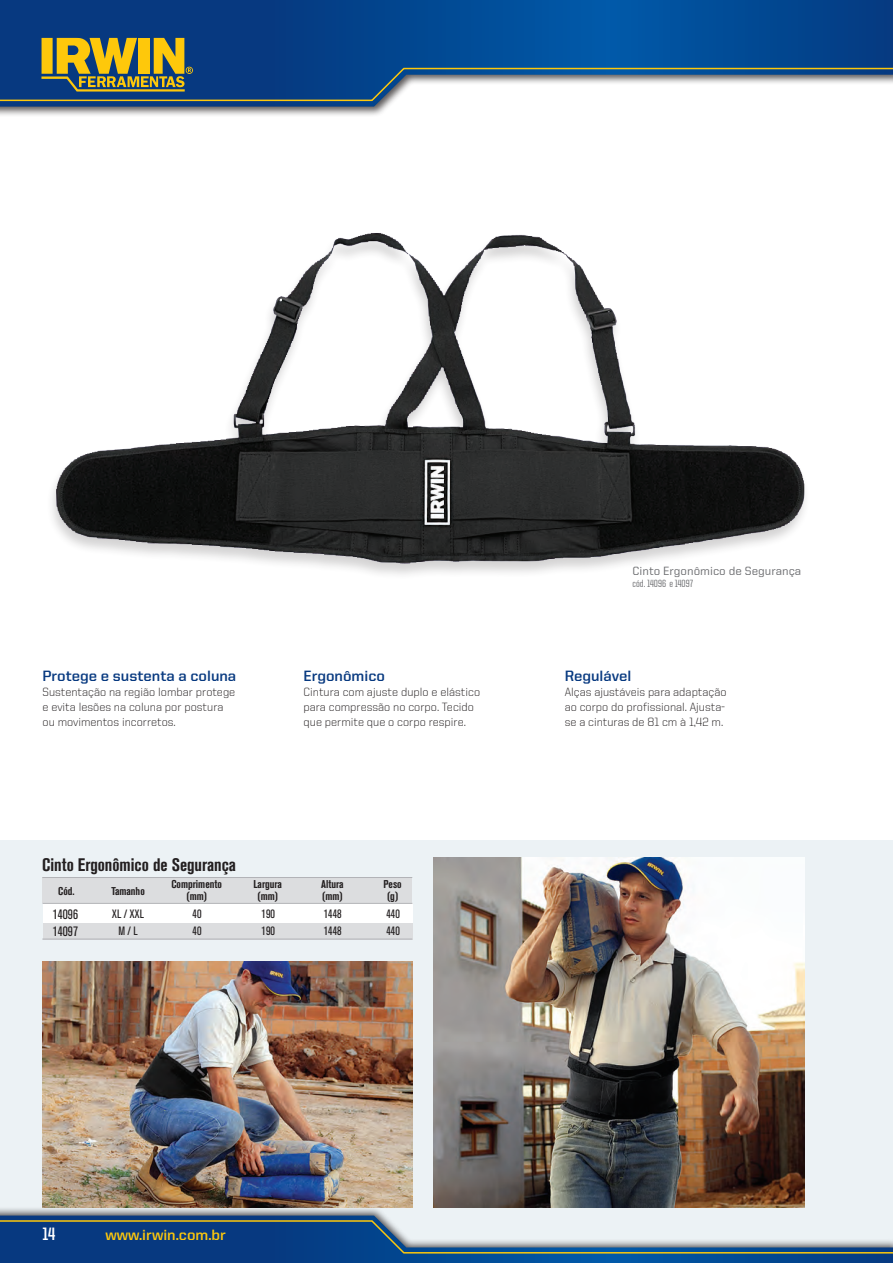
<style>
.page{position:relative;width:893px;height:1263px;background:#fff}
.page>*{position:absolute;margin:0;border:0;box-sizing:border-box;transform-origin:0 0}
.nome_produto_tabela{font:700 condensed 18px "Akzidenz Grotesk BE";color:#231f20}
.t1{font:700 18px "United Sans Cond";color:#fff}
.titulo_carac{font:700 15px "United Sans Reg";color:#073980}
.t2{font:700 15px "United Sans Reg";color:#fec80b}
.codigos_tabela{font:condensed 13.5px "Akzidenz Grotesk BE";color:#231f20}
.texto_carac{font:300 12px/15px "United Sans Reg";color:#231f20}
.numeros_tabela{font:condensed 12px "Akzidenz Grotesk BE";color:#231f20}
.base_carac_esquerda{font:500 12px "United Sans Reg";color:#6c6d70}
.titulos_tabela{font:700 condensed 11.25px "Akzidenz Grotesk BE";color:#231f20}
.base_carac_esquerda-2{font:500 10.5px "United Sans Cond";color:#6c6d70}
</style>
<div class="page">
<div style="left:0;top:841px;width:893px;height:422px;background:#ecf2f5"></div>
<div style="left:0;top:1206px;width:893px;height:57px;background:#231f20;opacity:.75"></div>
<svg style="left:0;top:1215px;width:893px;height:48px"></svg>
<div style="left:0;top:0;width:893px;height:117px;background:#231f20;opacity:.75"></div>
<svg style="left:0;top:0;width:893px;height:107px;background:#30639e"></svg>
<hr style="left:0;top:100px;width:372px;height:1px;background:#fec80b">
<hr style="left:404px;top:68px;width:489px;height:1px;background:#fec80b">
<svg style="left:370px;top:66px;width:36px;height:37px"></svg>
<svg style="left:41px;top:38px;width:152px;height:54px;background:#948a3c"></svg>
<div style="left:43px;top:923px;width:369px;height:16px;background:#dcdddf"></div>
<div style="left:42px;top:877px;width:370px;height:26px;background:#dcdddf"></div>
<div style="left:43px;top:904px;width:369px;height:19px;background:#fff"></div>
<hr style="left:42px;top:877px;width:370px;height:1px;background:#b2b3b7">
<hr style="left:43px;top:903px;width:369px;height:1px;background:#b2b3b7">
<hr style="left:42px;top:939px;width:370px;height:1px;background:#b2b3b7">
<img style="left:52px;top:233px;width:753px;height:342px">
<img style="left:434px;top:858px;width:370px;height:350px">
<img style="left:43px;top:961px;width:369px;height:247px">
<p class="base_carac_esquerda" style="left:632px;top:564px;width:170px">Cinto Ergonômico de Segurança</p>
<p class="base_carac_esquerda-2" style="left:632px;top:578px;width:62px">cód. 14096 e 14097</p>
<p class="titulo_carac" style="left:43px;top:667px;width:195px">Protege e sustenta a coluna</p>
<p class="texto_carac" style="left:43px;top:684px;width:194px">Sustentação na região lombar protege e evita lesões na coluna por postura ou movimentos incorretos.</p>
<p class="titulo_carac" style="left:304px;top:667px;width:83px">Ergonômico</p>
<p class="texto_carac" style="left:304px;top:684px;width:178px">Cintura com ajuste duplo e elástico para compressão no corpo. Tecido que permite que o corpo respire.</p>
<p class="titulo_carac" style="left:565px;top:667px;width:68px">Regulável</p>
<p class="texto_carac" style="left:565px;top:684px;width:163px">Alças ajustáveis para adaptação ao corpo do profissional. Ajusta&shy;se a cinturas de 81 cm à 1,42 m.</p>
<p class="nome_produto_tabela" style="left:42px;top:855px;width:195px">Cinto Ergonômico de Segurança</p>
<p class="titulos_tabela" style="left:58px;top:885px;width:18px">Cód.</p>
<p class="titulos_tabela" style="left:111px;top:885px;width:35px">Tamanho</p>
<p class="titulos_tabela" style="left:171px;top:878px;width:52px">Comprimento</p>
<p class="titulos_tabela" style="left:186px;top:889px;width:22px">(mm)</p>
<p class="titulos_tabela" style="left:253px;top:878px;width:30px">Largura</p>
<p class="titulos_tabela" style="left:257px;top:889px;width:22px">(mm)</p>
<p class="titulos_tabela" style="left:321px;top:878px;width:24px">Altura</p>
<p class="titulos_tabela" style="left:322px;top:889px;width:22px">(mm)</p>
<p class="titulos_tabela" style="left:384px;top:878px;width:20px">Peso</p>
<p class="titulos_tabela" style="left:387px;top:889px;width:13px">(g)</p>
<p class="codigos_tabela" style="left:53px;top:907px;width:27px">14096</p>
<p class="codigos_tabela" style="left:53px;top:923px;width:27px">14097</p>
<p class="numeros_tabela" style="left:112px;top:907px;width:34px">XL / XXL</p>
<p class="numeros_tabela" style="left:118px;top:924px;width:21px">M / L</p>
<p class="numeros_tabela" style="left:193px;top:907px;width:10px">40</p>
<p class="numeros_tabela" style="left:193px;top:924px;width:10px">40</p>
<p class="numeros_tabela" style="left:262px;top:907px;width:15px">190</p>
<p class="numeros_tabela" style="left:262px;top:924px;width:15px">190</p>
<p class="numeros_tabela" style="left:324px;top:907px;width:19px">1448</p>
<p class="numeros_tabela" style="left:324px;top:924px;width:19px">1448</p>
<p class="numeros_tabela" style="left:386px;top:907px;width:15px">440</p>
<p class="numeros_tabela" style="left:386px;top:924px;width:15px">440</p>
<h1 class="t1" style="left:43px;top:1224px;width:14px">14</h1>
<p class="t2" style="left:105px;top:1226px;width:122px">www.irwin.com.br</p>
</div>
